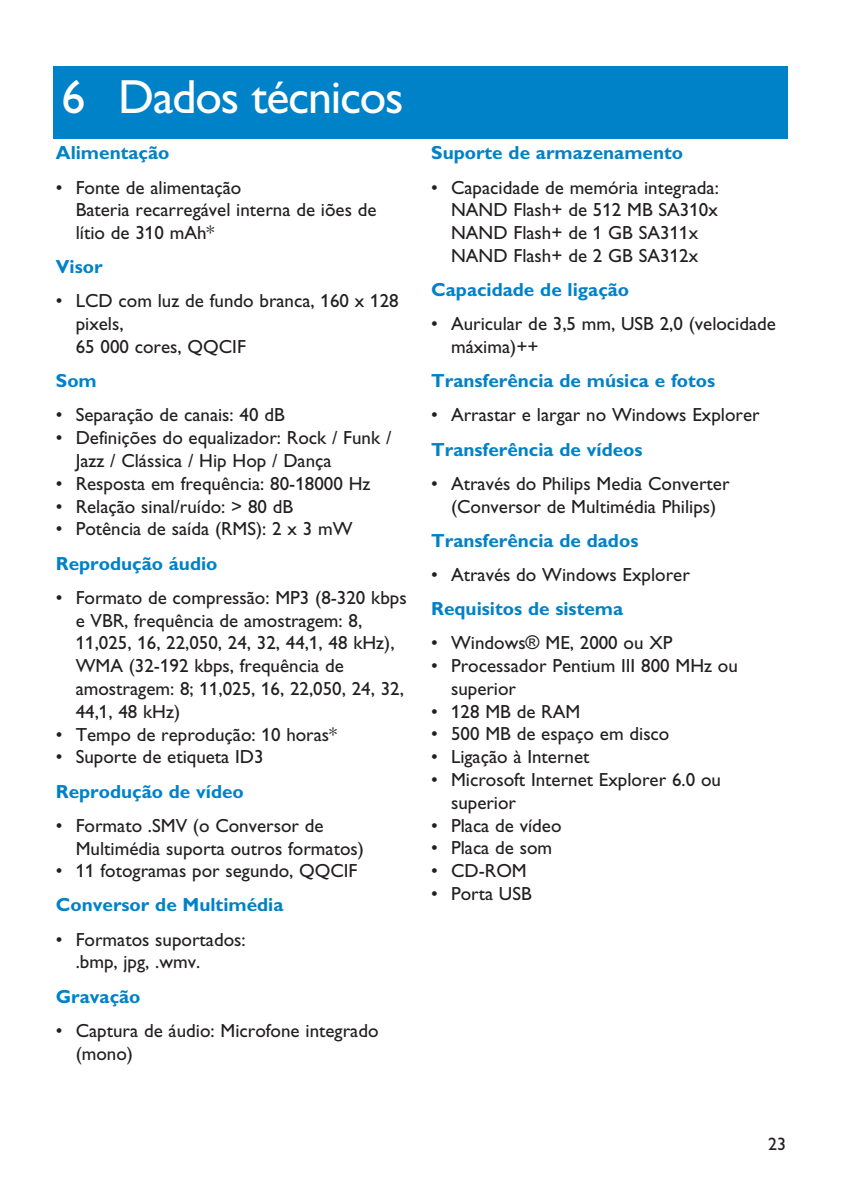
<style>
.page{position:relative;width:842px;height:1191px;background:#fff}
.page>*{position:absolute;margin:0;border:0;box-sizing:border-box;transform-origin:0 0}
.t1{font:48px "Gill Sans";letter-spacing:-.025em;color:#fff}
.t2{font:19px/22.8px "Gill Alt One";color:#231f20}
.t3{font:700 19px "Gill Alt One";color:#0082c8}
.t4{font:18px "Gill Alt One";color:#231f20}
</style>
<div class="page">
<div style="left:54px;top:66px;width:734px;height:72px;background:#0082c8"></div>
<h1 class="t1" style="left:62px;top:80px;width:344px">6 Dados técnicos</h1>
<p class="t3" style="left:56px;top:146px;width:115px">Alimentação</p>
<p class="t2" style="left:76px;top:178px;width:302px;text-indent:-20px">• Fonte de alimentação<br>Bateria recarregável interna de iões de lítio de 310 mAh*</p>
<p class="t3" style="left:56px;top:260px;width:48px">Visor</p>
<p class="t2" style="left:76px;top:292px;width:324px;text-indent:-20px">• LCD com luz de fundo branca, 160 x 128 pixels,<br>65 000 cores, QQCIF</p>
<p class="t3" style="left:56px;top:374px;width:42px">Som</p>
<p class="t2" style="left:56px;top:406px;width:230px">• Separação de canais: 40 dB</p>
<p class="t2" style="left:76px;top:428px;width:317px;text-indent:-20px">• Definições do equalizador: Rock / Funk /<br>Jazz / Clássica / Hip Hop / Dança</p>
<p class="t2" style="left:56px;top:474px;width:316px">• Resposta em frequência: 80-18000 Hz</p>
<p class="t2" style="left:56px;top:497px;width:239px">• Relação sinal/ruído: &gt; 80 dB</p>
<p class="t2" style="left:56px;top:520px;width:298px">• Potência de saída (RMS): 2 x 3 mW</p>
<p class="t3" style="left:56px;top:556px;width:163px">Reprodução áudio</p>
<p class="t2" style="left:76px;top:588px;width:332px;text-indent:-20px">• Formato de compressão: MP3 (8-320 kbps e VBR, frequência de amostragem: 8, 11,025, 16, 22,050, 24, 32, 44,1, 48 kHz), WMA (32-192 kbps, frequência de amostragem: 8; 11,025, 16, 22,050, 24, 32, 44,1, 48 kHz)</p>
<p class="t2" style="left:56px;top:725px;width:283px">• Tempo de reprodução: 10 horas*</p>
<p class="t2" style="left:56px;top:747px;width:209px">• Suporte de etiqueta ID3</p>
<p class="t3" style="left:56px;top:784px;width:190px">Reprodução de vídeo</p>
<p class="t2" style="left:76px;top:816px;width:290px;text-indent:-20px">• Formato .SMV (o Conversor de<br>Multimédia suporta outros formatos)</p>
<p class="t2" style="left:56px;top:861px;width:303px">• 11 fotogramas por segundo, QQCIF</p>
<p class="t3" style="left:56px;top:898px;width:229px">Conversor de Multimédia</p>
<p class="t2" style="left:76px;top:930px;width:171px;text-indent:-20px">• Formatos suportados: .bmp, jpg, .wmv.</p>
<p class="t3" style="left:56px;top:989px;width:86px">Gravação</p>
<p class="t2" style="left:76px;top:1021px;width:304px;text-indent:-20px">• Captura de áudio: Microfone integrado (mono)</p>
<p class="t3" style="left:431px;top:146px;width:253px">Suporte de armazenamento</p>
<p class="t2" style="left:451px;top:178px;width:269px;text-indent:-20px">• Capacidade de memória integrada:<br>NAND Flash+ de 512 MB SA310x<br>NAND Flash+ de 1 GB SA311x<br>NAND Flash+ de 2 GB SA312x</p>
<p class="t3" style="left:431px;top:283px;width:199px">Capacidade de ligação</p>
<p class="t2" style="left:451px;top:314px;width:326px;text-indent:-20px">• Auricular de 3,5 mm, USB 2,0 (velocidade máxima)++</p>
<p class="t3" style="left:431px;top:374px;width:285px">Transferência de música e fotos</p>
<p class="t2" style="left:431px;top:406px;width:330px">• Arrastar e largar no Windows Explorer</p>
<p class="t3" style="left:431px;top:442px;width:213px">Transferência de vídeos</p>
<p class="t2" style="left:431px;top:474px;width:300px;text-align:center">• Através do Philips Media Converter (Conversor de Multimédia Philips)</p>
<p class="t3" style="left:431px;top:533px;width:209px">Transferência de dados</p>
<p class="t2" style="left:431px;top:565px;width:260px">• Através do Windows Explorer</p>
<p class="t3" style="left:431px;top:602px;width:194px">Requisitos de sistema</p>
<p class="t2" style="left:431px;top:633px;width:243px">• Windows® ME, 2000 ou XP</p>
<p class="t2" style="left:451px;top:656px;width:288px;text-indent:-20px">• Processador Pentium III 800 MHz ou superior</p>
<p class="t2" style="left:431px;top:702px;width:151px">• 128 MB de RAM</p>
<p class="t2" style="left:431px;top:724px;width:240px">• 500 MB de espaço em disco</p>
<p class="t2" style="left:431px;top:747px;width:160px">• Ligação à Internet</p>
<p class="t2" style="left:451px;top:770px;width:271px;text-indent:-20px">• Microsoft Internet Explorer 6.0 ou superior</p>
<p class="t2" style="left:431px;top:816px;width:132px">• Placa de vídeo</p>
<p class="t2" style="left:431px;top:838px;width:123px">• Placa de som</p>
<p class="t2" style="left:431px;top:861px;width:97px">• CD-ROM</p>
<p class="t2" style="left:431px;top:884px;width:102px">• Porta USB</p>
<p class="t4" style="left:768px;top:1137px;width:19px">23</p>
</div>
